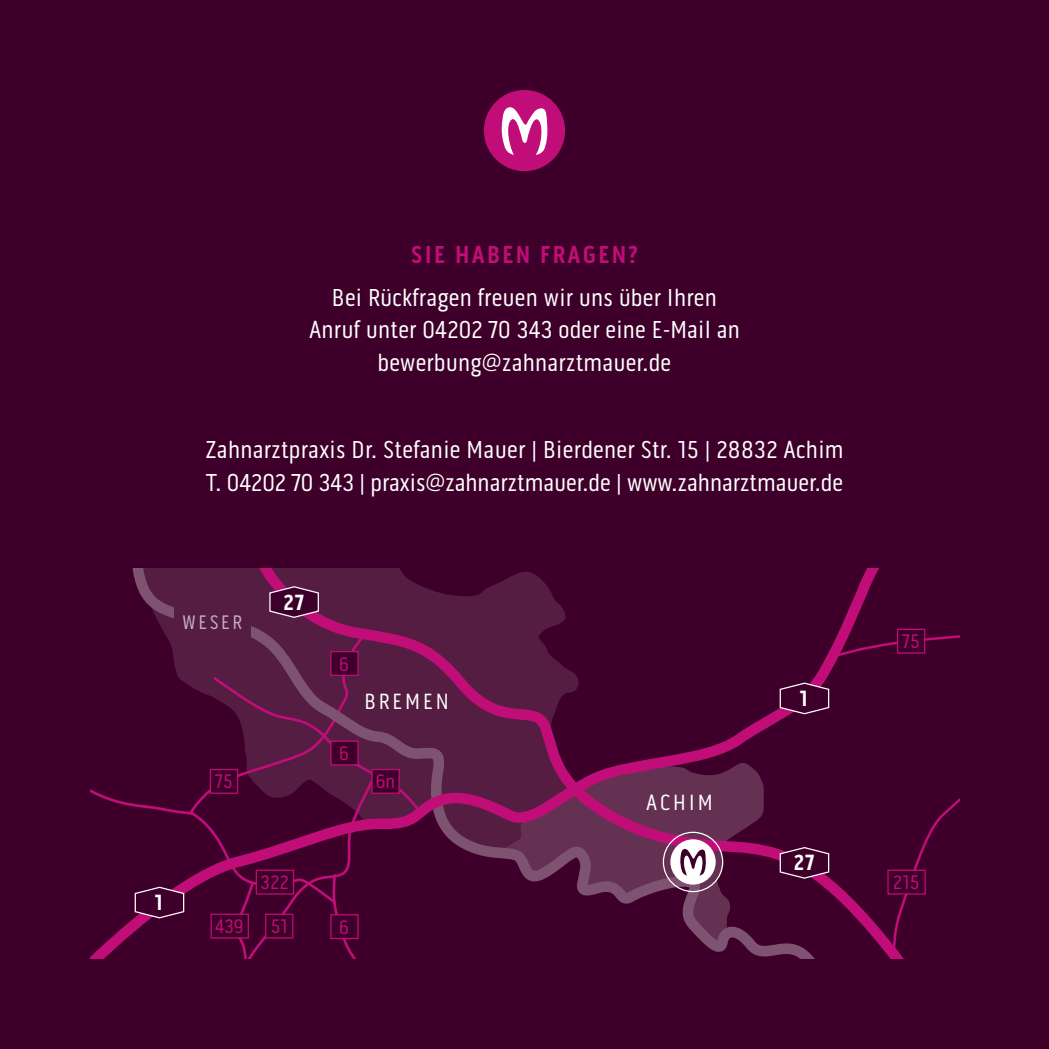
<style>
.page{position:relative;width:1049px;height:1049px;background:#3e002a}
.page>*{position:absolute;margin:0;border:0;box-sizing:border-box;transform-origin:0 0}
.t1{font:25px/32.5px "Pill Gothic 300 mg";letter-spacing:.01em;color:#fff}
.t2{font:700 25px "Pill Gothic 300 mg";letter-spacing:.09em;color:#c00d78}
.t3{font:22.5px "Pill Gothic 300 mg";letter-spacing:.13em;color:#fff}
.t4{font:700 22.5px "Pill Gothic 300 mg";color:#fff}
.t5{font:20px "Pill Gothic 300 mg";letter-spacing:.02em;color:#c00d78}
.t6{font:20px "Pill Gothic 300 mg";letter-spacing:.13em;color:#c4b0c2}
</style>
<div class="page">
<div style="left:484px;top:90px;width:81px;height:81px;background:#c00d78;border-radius:50%"></div>
<svg style="left:501px;top:107px;width:47px;height:48px"></svg>
<svg style="left:90px;top:569px;width:836px;height:390px"></svg>
<svg style="left:823px;top:630px;width:136px;height:329px"></svg>
<svg style="left:268px;top:585px;width:52px;height:33px"></svg>
<div style="left:330px;top:740px;width:29px;height:25px;background:#3e002a;border:1px solid #c00d78"></div>
<div style="left:330px;top:914px;width:29px;height:25px;background:#3e002a;border:1px solid #c00d78"></div>
<div style="left:330px;top:651px;width:29px;height:25px;background:#3e002a;border:1px solid #c00d78"></div>
<div style="left:371px;top:769px;width:29px;height:25px;background:#3e002a;border:1px solid #c00d78"></div>
<div style="left:256px;top:870px;width:38px;height:24px;background:#3e002a;border:1px solid #c00d78"></div>
<div style="left:210px;top:913px;width:39px;height:25px;background:#3e002a;border:1px solid #c00d78"></div>
<div style="left:210px;top:769px;width:28px;height:25px;background:#3e002a;border:1px solid #c00d78"></div>
<div style="left:265px;top:913px;width:28px;height:25px;background:#3e002a;border:1px solid #c00d78"></div>
<svg style="left:779px;top:846px;width:51px;height:33px"></svg>
<svg style="left:779px;top:682px;width:51px;height:33px"></svg>
<svg style="left:134px;top:886px;width:51px;height:33px"></svg>
<div style="left:897px;top:629px;width:28px;height:25px;background:#3e002a;border:1px solid #c00d78"></div>
<div style="left:887px;top:870px;width:39px;height:24px;background:#3e002a;border:1px solid #c00d78"></div>
<div style="left:670px;top:839px;width:46px;height:45px;background:#fff;border-radius:50%"></div>
<svg style="left:680px;top:848px;width:26px;height:27px"></svg>
<div style="left:663px;top:832px;width:60px;height:60px;border:1px solid #fff;border-radius:50%"></div>
<div style="left:174px;top:600px;width:77px;height:43px;background:#551d41"></div>
<p class="t2" style="left:411px;top:240px;width:229px">SIE HABEN FRAGEN?</p>
<p class="t1" style="left:309px;top:281px;width:432px;text-align:center">Bei Rückfragen freuen wir uns über Ihren<br>Anruf unter 04202 70 343 oder eine E-Mail an bewerbung@zahnarztmauer.de</p>
<p class="t1" style="left:205px;top:434px;width:640px">Zahnarztpraxis Dr. Stefanie Mauer | Bierdener Str. 15 | 28832 Achim<br>T. 04202 70 343 | praxis@zahnarztmauer.de | www.zahnarztmauer.de</p>
<p class="t6" style="left:182px;top:610px;width:61px">WESER</p>
<p class="t4" style="left:283px;top:589px;width:22px">27</p>
<p class="t4" style="left:155px;top:889px;width:10px">1</p>
<p class="t5" style="left:215px;top:770px;width:19px">75</p>
<p class="t5" style="left:215px;top:915px;width:30px">439</p>
<p class="t5" style="left:261px;top:871px;width:29px">322</p>
<p class="t5" style="left:271px;top:915px;width:18px">51</p>
<p class="t5" style="left:339px;top:652px;width:11px">6</p>
<p class="t5" style="left:339px;top:742px;width:11px">6</p>
<p class="t3" style="left:364px;top:689px;width:86px">BREMEN</p>
<p class="t5" style="left:376px;top:770px;width:21px">6n</p>
<p class="t5" style="left:339px;top:915px;width:11px">6</p>
<p class="t3" style="left:646px;top:790px;width:68px">ACHIM</p>
<p class="t4" style="left:800px;top:685px;width:10px">1</p>
<p class="t4" style="left:794px;top:849px;width:22px">27</p>
<p class="t5" style="left:902px;top:630px;width:19px">75</p>
<p class="t5" style="left:893px;top:871px;width:28px">215</p>
</div>
